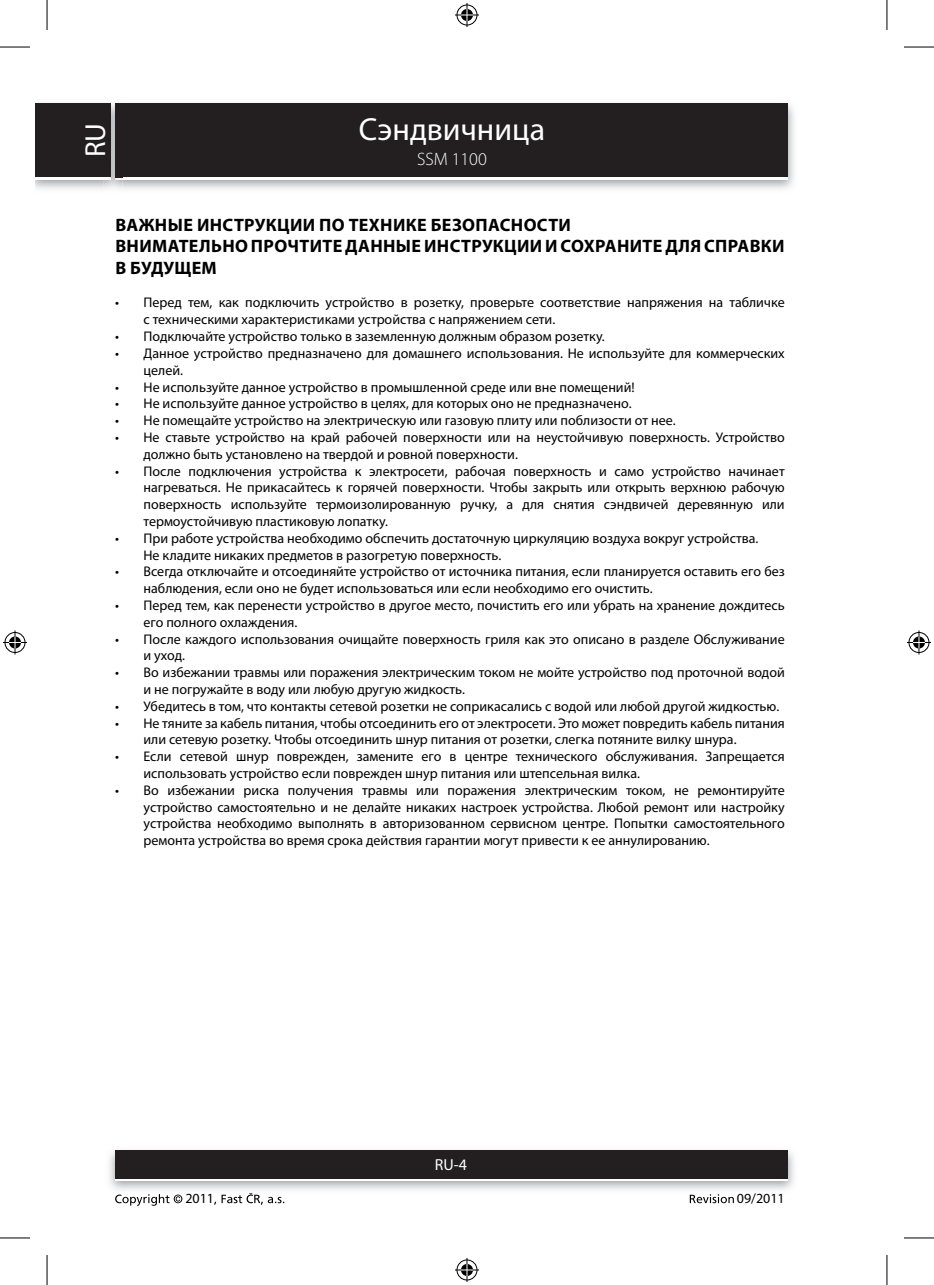
<style>
.page{position:relative;width:934px;height:1285px;background:#fff}
.page>*{position:absolute;margin:0;border:0;box-sizing:border-box;transform-origin:0 0}
.t1{font:32px "Myriad Pro";color:#fff}
.t2{font:29px "Myriad Pro";color:#fff}
.t3{font:700 18px/21.6px "Myriad Pro";letter-spacing:.02em;color:#000}
.t4{font:300 18px "Myriad Pro";color:#fff}
.t5{font:16px "Myriad Pro";color:#fff}
.t6{font:14px/16.8px "Myriad Pro";color:#000}
</style>
<div class="page">
<img style="left:36px;top:103px;width:758px;height:86px">
<div style="left:115px;top:106px;width:672px;height:74px;background:#fff"></div>
<div style="left:115px;top:104px;width:672px;height:73px;background:#231f20"></div>
<img style="left:109px;top:1150px;width:685px;height:43px">
<div style="left:115px;top:1153px;width:672px;height:28px;background:linear-gradient(to right,#fff,#fff)"></div>
<div style="left:115px;top:1150px;width:672px;height:28px;background:#231f20"></div>
<img style="left:104px;top:103px;width:18px;height:86px">
<img style="left:115px;top:177px;width:7px;height:3px">
<svg style="left:115px;top:104px;width:7px;height:2px"></svg>
<img style="left:115px;top:106px;width:7px;height:71px">
<div style="left:36px;top:106px;width:75px;height:74px;background:#fff"></div>
<div style="left:36px;top:104px;width:75px;height:73px;background:#231f20"></div>
<svg style="left:115px;top:1194px;width:67px;height:11px"></svg>
<svg style="left:214px;top:1193px;width:70px;height:11px"></svg>
<svg style="left:689px;top:1194px;width:44px;height:9px"></svg>
<hr style="left:0;top:47px;width:30px;height:1px;background:#000">
<hr style="left:903px;top:47px;width:30px;height:1px;background:#000">
<hr style="left:0;top:1237px;width:30px;height:1px;background:#000">
<hr style="left:903px;top:1237px;width:30px;height:1px;background:#000">
<hr style="left:47px;top:0;width:1px;height:30px;background:#000">
<hr style="left:47px;top:1255px;width:1px;height:30px;background:#000">
<hr style="left:886px;top:0;width:1px;height:30px;background:#000">
<hr style="left:886px;top:1255px;width:1px;height:30px;background:#000">
<svg style="left:455px;top:3px;width:24px;height:24px"></svg>
<svg style="left:455px;top:1258px;width:24px;height:24px"></svg>
<svg style="left:3px;top:630px;width:24px;height:24px"></svg>
<svg style="left:907px;top:630px;width:23px;height:24px"></svg>
<h2 class="t2" style="left:84px;top:157px;width:36px;rotate:-90deg">RU</h2>
<h1 class="t1" style="left:358px;top:117px;width:188px">Сэндвичница</h1>
<p class="t4" style="left:417px;top:152px;width:71px">SSM 1100</p>
<p class="t3" style="left:115px;top:215px;width:670px">ВАЖНЫЕ ИНСТРУКЦИИ ПО ТЕХНИКЕ БЕЗОПАСНОСТИ<br>ВНИМАТЕЛЬНО ПРОЧТИТЕ ДАННЫЕ ИНСТРУКЦИИ И СОХРАНИТЕ ДЛЯ СПРАВКИ<br>В БУДУЩЕМ</p>
<p class="t6" style="left:143px;top:295px;width:642px;text-indent:-28px">• Перед тем, как подключить устройство в розетку, проверьте соответствие напряжения на табличке с техническими характеристиками устройства с напряжением сети.</p>
<p class="t6" style="left:115px;top:329px;width:491px">• Подключайте устройство только в заземленную должным образом розетку.</p>
<p class="t6" style="left:143px;top:346px;width:642px;text-indent:-28px">• Данное устройство предназначено для домашнего использования. Не используйте для коммерческих целей.</p>
<p class="t6" style="left:115px;top:379px;width:521px">• Не используйте данное устройство в промышленной среде или вне помещений!</p>
<p class="t6" style="left:115px;top:396px;width:517px">• Не используйте данное устройство в целях, для которых оно не предназначено.</p>
<p class="t6" style="left:115px;top:413px;width:561px">• Не помещайте устройство на электрическую или газовую плиту или поблизости от нее.</p>
<p class="t6" style="left:143px;top:430px;width:642px;text-indent:-28px">• Не ставьте устройство на край рабочей поверхности или на неустойчивую поверхность. Устройство должно быть установлено на твердой и ровной поверхности.</p>
<p class="t6" style="left:143px;top:463px;width:642px;text-align:justify;text-indent:-28px">• После подключения устройства к электросети, рабочая поверхность и само устройство начинает нагреваться. Не прикасайтесь к горячей поверхности. Чтобы закрыть или открыть верхнюю рабочую поверхность используйте термоизолированную ручку, а для снятия сэндвичей деревянную или термоустойчивую пластиковую лопатку.</p>
<p class="t6" style="left:143px;top:531px;width:616px;text-indent:-28px">• При работе устройства необходимо обспечить достаточную циркуляцию воздуха вокруг устройства.<br>Не кладите никаких предметов в разогретую поверхность.</p>
<p class="t6" style="left:143px;top:564px;width:642px;text-indent:-28px">• Всегда отключайте и отсоединяйте устройство от источника питания, если планируется оставить его без наблюдения, если оно не будет использоваться или если необходимо его очистить.</p>
<p class="t6" style="left:143px;top:598px;width:642px;text-indent:-28px">• Перед тем, как перенести устройство в другое место, почистить его или убрать на хранение дождитесь его полного охлаждения.</p>
<p class="t6" style="left:143px;top:631px;width:642px;text-indent:-28px">• После каждого использования очищайте поверхность гриля как это описано в разделе Обслуживание и уход.</p>
<p class="t6" style="left:143px;top:665px;width:642px;text-indent:-28px">• Во избежании травмы или поражения электрическим током не мойте устройство под проточной водой и не погружайте в воду или любую другую жидкость.</p>
<p class="t6" style="left:115px;top:699px;width:665px">• Убедитесь в том, что контакты сетевой розетки не соприкасались с водой или любой другой жидкостью.</p>
<p class="t6" style="left:143px;top:715px;width:642px;text-indent:-28px">• Не тяните за кабель питания, чтобы отсоединить его от электросети. Это может повредить кабель питания или сетевую розетку. Чтобы отсоединить шнур питания от розетки, слегка потяните вилку шнура.</p>
<p class="t6" style="left:143px;top:749px;width:642px;text-indent:-28px">• Если сетевой шнур поврежден, замените его в центре технического обслуживания. Запрещается использовать устройство если поврежден шнур питания или штепсельная вилка.</p>
<p class="t6" style="left:143px;top:783px;width:642px;text-align:justify;text-indent:-28px">• Во избежании риска получения травмы или поражения электрическим током, не ремонтируйте устройство самостоятельно и не делайте никаких настроек устройства. Любой ремонт или настройку устройства необходимо выполнять в авторизованном сервисном центре. Попытки самостоятельного ремонта устройства во время срока действия гарантии могут привести к ее аннулированию.</p>
<p class="t5" style="left:435px;top:1158px;width:34px">RU-4</p>
<p class="t6" style="left:185px;top:1191px;width:30px">2011</p>
<p class="t6" style="left:736px;top:1191px;width:49px">09/2011</p>
</div>
